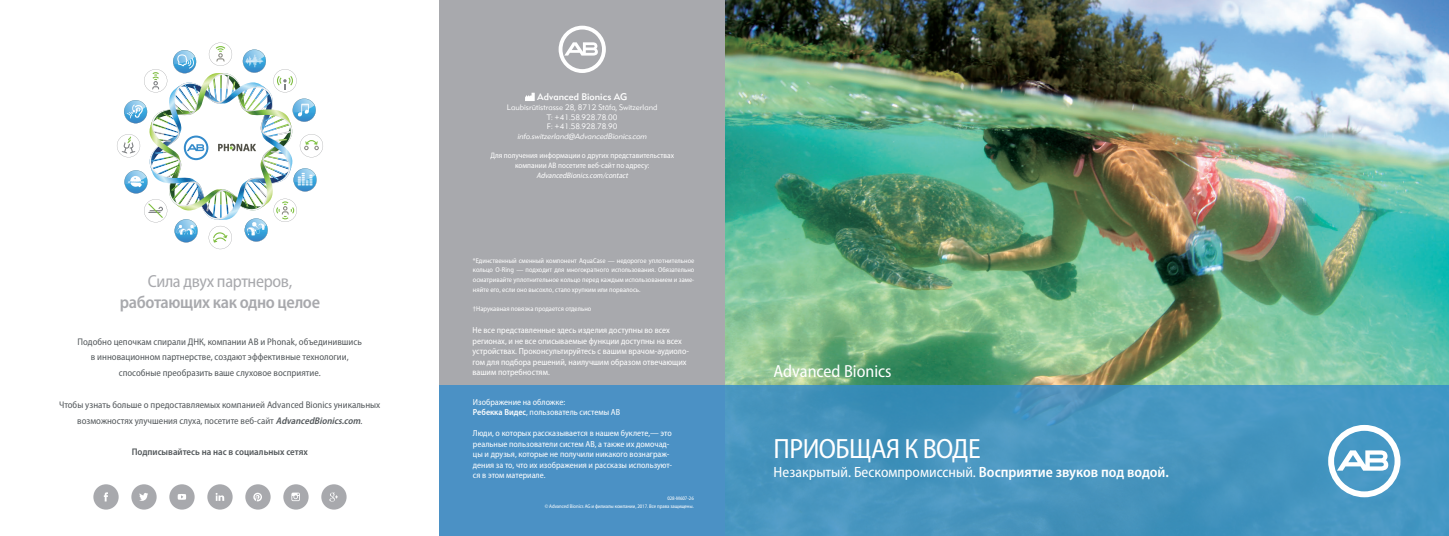
<style>
.page{position:relative;width:1449px;height:536px;background:#fff}
.page>*{position:absolute;margin:0;border:0;box-sizing:border-box;transform-origin:0 0}
.t1{font:semi-condensed 28px "Myriad Pro";letter-spacing:-.02em;color:#fff}
.t2{font:600 semi-condensed 17.5px "Myriad Pro";letter-spacing:-.02em;color:#a8a9ad}
.t3{font:semi-condensed 17.5px "Myriad Pro";letter-spacing:-.02em;color:#a8a9ad}
.t4{font:semi-condensed 17.5px "Myriad Pro";color:#fff}
.t5{font:semi-condensed 14.88px "Myriad Pro";color:#fff}
.t6{font:semi-condensed 9.62px/15.8px "Myriad Pro";color:#53585b;text-align:center}
.t7{font:600 semi-condensed 9.62px "Myriad Pro";color:#53585b}
.t8{font:500 9.62px "DH Sans";color:#fff}
.t9{font:semi-condensed 8.75px/10.5px "Myriad Pro";color:#fff}
.t10{font:semi-condensed 7.88px/9.6px "Myriad Pro";color:#fff;text-align:center}
.t11{font:300 7.88px/9.6px "DH Sans";color:#fff;text-align:center}
.t12{font:italic 300 7.88px "DH Sans";color:#fff}
.t13{font:italic semi-condensed 7.88px "Myriad Pro";color:#fff}
.t14{font:semi-condensed 7px/9.6px "Myriad Pro";color:#fff;text-align:justify}
.t15{font:semi-condensed 5.25px/8.8px "Myriad Pro";letter-spacing:-.01em;color:#fff;text-align:right}
.s1{font-weight:600;font-style:italic}
.s2{font-weight:600}
</style>
<div class="page">
<img style="left:725px;top:0;width:724px;height:385px">
<div style="left:440px;top:0;width:285px;height:536px;background:#a8a9ad"></div>
<svg style="left:440px;top:385px;width:1009px;height:151px;background:#4793c0"></svg>
<img style="left:117px;top:43px;width:206px;height:206px">
<div style="left:245px;top:484px;width:26px;height:25px;background:#a8a9ad;border-radius:50%"></div>
<svg style="left:253px;top:492px;width:9px;height:9px"></svg>
<div style="left:283px;top:484px;width:26px;height:25px;background:#a8a9ad;border-radius:50%"></div>
<svg style="left:291px;top:492px;width:9px;height:9px"></svg>
<div style="left:207px;top:484px;width:26px;height:25px;background:#a8a9ad;border-radius:50%"></div>
<svg style="left:216px;top:493px;width:8px;height:7px"></svg>
<div style="left:169px;top:484px;width:26px;height:25px;background:#a8a9ad;border-radius:50%"></div>
<svg style="left:178px;top:494px;width:8px;height:5px"></svg>
<div style="left:93px;top:484px;width:26px;height:25px;background:#a8a9ad;border-radius:50%"></div>
<svg style="left:104px;top:492px;width:4px;height:9px"></svg>
<div style="left:131px;top:484px;width:26px;height:25px;background:#a8a9ad;border-radius:50%"></div>
<svg style="left:139px;top:493px;width:9px;height:7px"></svg>
<div style="left:321px;top:484px;width:26px;height:25px;background:#a8a9ad;border-radius:50%"></div>
<svg style="left:329px;top:492px;width:9px;height:9px"></svg>
<svg style="left:1328px;top:425px;width:72px;height:72px"></svg>
<svg style="left:526px;top:93px;width:8px;height:7px"></svg>
<svg style="left:559px;top:26px;width:47px;height:47px"></svg>
<h2 class="t3" style="left:148px;top:272px;width:146px">Сила двух партнеров,</h2>
<h2 class="t2" style="left:120px;top:291px;width:202px">работающих как одно целое</h2>
<p class="t6" style="left:78px;top:333px;width:286px">Подобно цепочкам спирали ДНК, компании AB и Phonak, объединившись в инновационном партнерстве, создают эффективные технологии, способные преобразить ваше слуховое восприятие.</p>
<p class="t6" style="left:59px;top:396px;width:323px">Чтобы узнать больше о предоставляемых компанией Advanced Bionics уникальных возможностях улучшения слуха, посетите веб-сайт <span class="s1">AdvancedBionics.com</span>.</p>
<p class="t7" style="left:132px;top:445px;width:178px">Подписывайтесь на нас в социальных сетях</p>
<p class="t8" style="left:537px;top:91px;width:92px">Advanced Bionics AG</p>
<p class="t11" style="left:507px;top:102px;width:152px">Laubisrütistrasse 28, 8712 Stäfa, Switzerland<br>T: +41.58.928.78.00<br>F: +41.58.928.78.90</p>
<p class="t12" style="left:518px;top:131px;width:131px">info.switzerland@AdvancedBionics.com</p>
<p class="t10" style="left:490px;top:151px;width:185px">Для получения информации о других представительствах компании AB посетите веб-сайт по адресу:</p>
<p class="t13" style="left:537px;top:170px;width:95px">AdvancedBionics.com/contact</p>
<p class="t14" style="left:473px;top:255px;width:223px">*Единственный сменный компонент AquaCase — недорогое уплотнительное кольцо O-Ring — подходит для многократного использования. Обязательно осматривайте уплотнительное кольцо перед каждым использованием и заме&shy;няйте его, если оно высохло, стало хрупким или порвалось.</p>
<p class="t14" style="left:473px;top:304px;width:120px">†Нарукавная повязка продается отдельно</p>
<p class="t9" style="left:473px;top:325px;width:218px">Не все представленные здесь изделия доступны во всех регионах, и не все описываемые функции доступны на всех устройствах. Проконсультируйтесь с вашим врачом-аудиоло&shy;гом для подбора решений, наилучшим образом отвечающих вашим потребностям.</p>
<p class="t9" style="left:473px;top:396px;width:149px">Изображение на обложке:<br><span class="s2">Ребекка Видес</span>, пользователь системы AB</p>
<p class="t9" style="left:473px;top:428px;width:201px">Люди, о которых рассказывается в нашем буклете,— это реальные пользователи систем АВ, а также их домочад&shy;цы и друзья, которые не получили никакого вознаграж&shy;дения за то, что их изображения и рассказы используют&shy;ся в этом материале.</p>
<p class="t15" style="left:545px;top:493px;width:151px">028-M607-26<br>© Advanced Bionics AG и филиалы компании, 2017. Все права защищены.</p>
<h2 class="t4" style="left:774px;top:362px;width:119px">Advanced Bionics</h2>
<h1 class="t1" style="left:774px;top:433px;width:209px">ПРИОБЩАЯ К ВОДЕ</h1>
<h3 class="t5" style="left:774px;top:464px;width:397px">Незакрытый. Бескомпромиссный. <span class="s2">Восприятие звуков под водой.</span></h3>
</div>
